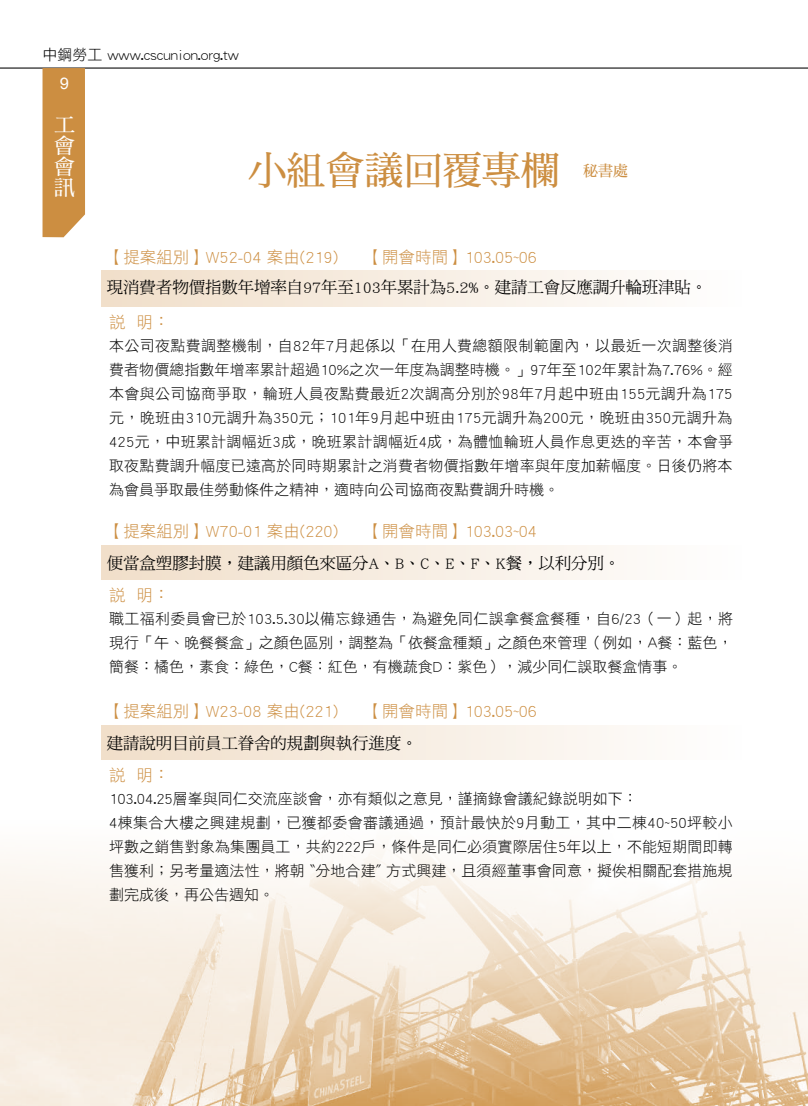
<style>
.page{position:relative;width:808px;height:1106px;background:#fff}
.page>*{position:absolute;margin:0;border:0;box-sizing:border-box;transform-origin:0 0}
.t1{font:39px "DF Ming Std W7";color:#cc8e41}
.t2{font:21px/21px "DF Ming Std W7";color:#fff;text-align:justify}
.t3{font:16.5px "DF Hei Std W3";color:#cc8e41}
.t4{font:16.5px "DF Ming Std W5";letter-spacing:-.01em;color:#000}
.t5{font:16.05px "Arial";color:#fff}
.t6{font:15px/24px "DF Hei Std W3";letter-spacing:.005em;color:#000;text-align:justify}
.t7{font:15px "DF Ming Std W7";color:#cc8e41}
</style>
<div class="page">
<img style="left:0;top:848px;width:807px;height:258px">
<div style="left:101px;top:271px;width:641px;height:36px;background:linear-gradient(to right,#f1dfc9,#fefefe)"></div>
<div style="left:101px;top:545px;width:641px;height:35px;background:linear-gradient(to right,#f1dfc9,#fefefe)"></div>
<div style="left:101px;top:725px;width:641px;height:35px;background:linear-gradient(to right,#f1dfc9,#fefefe)"></div>
<hr style="left:0;top:67px;width:808px;height:2px;background:#000">
<div style="left:43px;top:68px;width:42px;height:169px;background:#cc8e41"></div>
<p class="t6" style="left:43px;top:42px;width:198px">中鋼勞工 www.cscunion.org.tw</p>
<p class="t5" style="left:60px;top:73px;width:11px">9</p>
<h2 class="t2" style="left:54px;top:113px;width:22px">工會會訊</h2>
<h1 class="t1" style="left:248px;top:149px;width:313px">小組會議回覆專欄</h1>
<p class="t3" style="left:107px;top:248px;width:233px">【提案組別】W52-04 案由(219)</p>
<p class="t3" style="left:366px;top:248px;width:173px">【開會時間】103.05~06</p>
<p class="t7" style="left:583px;top:162px;width:46px">秘書處</p>
<p class="t4" style="left:107px;top:278px;width:602px">現消費者物價指數年增率自97年至103年累計為5.2%。建請工會反應調升輪班津貼。</p>
<p class="t3" style="left:109px;top:313px;width:62px">說 明：</p>
<p class="t6" style="left:109px;top:333px;width:625px">本公司夜點費調整機制，自82年7月起係以「在用人費總額限制範圍內，以最近一次調整後消費者物價總指數年增率累計超過10%之次一年度為調整時機。」97年至102年累計為7.76%。經本會與公司協商爭取，輪班人員夜點費最近2次調高分別於98年7月起中班由155元調升為175元，晚班由310元調升為350元；101年9月起中班由175元調升為200元，晚班由350元調升為425元，中班累計調幅近3成，晚班累計調幅近4成，為體恤輪班人員作息更迭的辛苦，本會爭取夜點費調升幅度已遠高於同時期累計之消費者物價指數年增率與年度加薪幅度。日後仍將本為會員爭取最佳勞動條件之精神，適時向公司協商夜點費調升時機。</p>
<p class="t3" style="left:107px;top:522px;width:233px">【提案組別】W70-01 案由(220)</p>
<p class="t3" style="left:366px;top:522px;width:173px">【開會時間】103.03~04</p>
<p class="t4" style="left:107px;top:554px;width:515px">便當盒塑膠封膜，建議用顏色來區分A、B、C、E、F、K餐，以利分別。</p>
<p class="t3" style="left:109px;top:586px;width:62px">說 明：</p>
<p class="t6" style="left:109px;top:606px;width:625px">職工福利委員會已於103.5.30以備忘錄通告，為避免同仁誤拿餐盒餐種，自6/23（一）起，將現行「午、晚餐餐盒」之顏色區別，調整為「依餐盒種類」之顏色來管理（例如，A餐：藍色，簡餐：橘色，素食：綠色，C餐：紅色，有機蔬食D：紫色），減少同仁誤取餐盒情事。</p>
<p class="t3" style="left:107px;top:702px;width:233px">【提案組別】W23-08 案由(221)</p>
<p class="t3" style="left:366px;top:702px;width:173px">【開會時間】103.05~06</p>
<p class="t4" style="left:107px;top:734px;width:312px">建請說明目前員工眷舍的規劃與執行進度。</p>
<p class="t3" style="left:109px;top:766px;width:62px">說 明：</p>
<p class="t6" style="left:109px;top:786px;width:625px;text-align:left">103.04.25層峯與同仁交流座談會，亦有類似之意見，謹摘錄會議紀錄說明如下：<br>4棟集合大樓之興建規劃，已獲都委會審議通過，預計最快於9月動工，其中二棟40~50坪較小坪數之銷售對象為集團員工，共約222戶，條件是同仁必須實際居住5年以上，不能短期間即轉售獲利；另考量適法性，將朝〝分地合建〞方式興建，且須經董事會同意，擬俟相關配套措施規劃完成後，再公告週知。</p>
</div>
